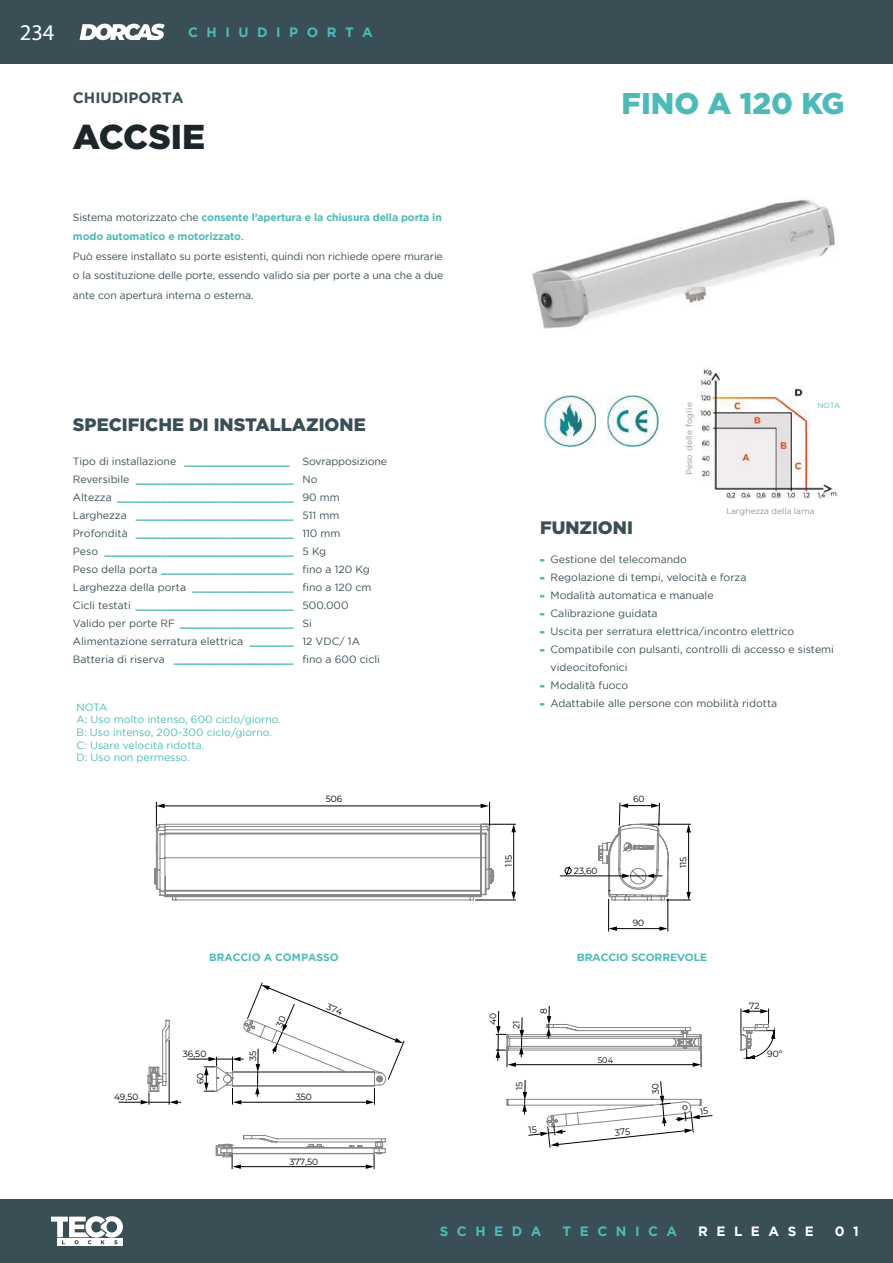
<style>
.page{position:relative;width:893px;height:1263px;background:#fff}
.page>*{position:absolute;margin:0;border:0;box-sizing:border-box;transform-origin:0 0}
.t1{font:900 34.5px "Gotham";color:#1a262a}
.t2{font:900 30px "Gotham";color:#4cbbb8}
.t3{font:22.5px "Myriad Pro";color:#fff}
.t4{font:900 18px "Gotham";color:#394e55}
.t5{font:700 15px "Gotham";color:#394e55}
.t6{font:700 13.5px "Gotham";letter-spacing:.63em;color:#4cbbb8}
.t7{font:700 13.5px "Gotham";letter-spacing:.63em;color:#fff}
.t8{font:700 10.5px/18px "Gotham";color:#4cbbb8}
.t9{font:10.5px/19.5px "Gotham";color:#394e55}
.t10{font:10.5px/12.6px "Gotham";color:#4cbbb8}
.t11{font:700 10.5px "Montserrat";color:#4cbbb8}
.t12{font:9px "Montserrat";color:#000}
.t13{font:500 8.25px "Montserrat";color:#a7a7aa}
.t14{font:8.1px "Montserrat";color:#000}
.t15{font:7.5px "Montserrat";color:#4cbbb8}
.s1{font-weight:700;color:#4cbbb8}
.s2{font-weight:400;color:#394e55}
.s3{color:#4cbbb8}
</style>
<div class="page">
<div style="left:0;top:1199px;width:893px;height:64px;background:#394e55"></div>
<svg style="left:57px;top:1244px;width:65px;height:2px"></svg>
<svg style="left:51px;top:1216px;width:72px;height:28px"></svg>
<div style="left:0;top:0;width:893px;height:64px;background:#394e55"></div>
<svg style="left:80px;top:24px;width:85px;height:16px"></svg>
<img style="left:532px;top:199px;width:303px;height:130px">
<img style="left:607px;top:395px;width:51px;height:51px">
<img style="left:545px;top:395px;width:51px;height:51px">
<svg style="left:156px;top:801px;width:535px;height:131px"></svg>
<hr style="left:688px;top:831px;width:1px;height:62px;background:#000">
<svg style="left:686px;top:824px;width:5px;height:8px"></svg>
<svg style="left:686px;top:892px;width:5px;height:8px"></svg>
<hr style="left:615px;top:928px;width:46px;height:1px;background:#000">
<svg style="left:659px;top:926px;width:9px;height:5px"></svg>
<svg style="left:609px;top:926px;width:8px;height:5px"></svg>
<hr style="left:163px;top:806px;width:319px;height:1px;background:#000">
<svg style="left:481px;top:804px;width:8px;height:4px"></svg>
<svg style="left:156px;top:804px;width:9px;height:4px"></svg>
<svg style="left:154px;top:824px;width:515px;height:76px"></svg>
<img style="left:699px;top:367px;width:139px;height:132px">
<svg style="left:620px;top:801px;width:39px;height:7px"></svg>
<svg style="left:119px;top:982px;width:286px;height:187px"></svg>
<svg style="left:495px;top:1006px;width:280px;height:142px"></svg>
<h3 class="t3" style="left:20px;top:19px;width:36px">234</h3>
<p class="t6" style="left:188px;top:24px;width:186px">CHIUDIPORTA</p>
<h3 class="t5" style="left:73px;top:89px;width:112px">CHIUDIPORTA</h3>
<h1 class="t1" style="left:73px;top:116px;width:134px">ACCSIE</h1>
<p class="t9" style="left:73px;top:207px;width:372px">Sistema motorizzato che <span class="s1">consente l’apertura e la chiusura della porta in modo automatico e motorizzato</span>.<br>Può essere installato su porte esistenti, quindi non richiede opere murarie o la sostituzione delle porte, essendo valido sia per porte a una che a due ante con apertura interna o esterna.</p>
<h3 class="t4" style="left:73px;top:414px;width:294px">SPECIFICHE DI INSTALLAZIONE</h3>
<p class="t8" style="left:73px;top:452px;width:316px"><span class="s2">Tipo di installazione</span> _________________ <span class="s2">Sovrapposizione Reversibile</span> _________________________ <span class="s2">No<br>Altezza</span> ____________________________ <span class="s2">90 mm Larghezza</span> _________________________ <span class="s2">511 mm Profondità</span> _________________________ <span class="s2">110 mm<br>Peso</span> ______________________________ <span class="s2">5 Kg<br>Peso della porta</span> _____________________ <span class="s2">fino a 120 Kg Larghezza della porta</span> ________________ <span class="s2">fino a 120 cm Cicli testati</span> _________________________ <span class="s2">500.000<br>Valido per porte RF</span> __________________ <span class="s2">Si Alimentazione serratura elettrica</span> _______ <span class="s2">12 VDC/ 1A Batteria di riserva</span> ___________________ <span class="s2">fino a 600 cicli</span></p>
<p class="t10" style="left:77px;top:700px;width:206px">NOTA<br>A: Uso molto intenso, 600 ciclo/giorno.<br>B: Uso intenso, 200-300 ciclo/giorno.<br>C: Usare velocità ridotta.<br>D: Uso non permesso.</p>
<p class="t12" style="left:326px;top:793px;width:18px">506</p>
<p class="t8" style="left:209px;top:948px;width:131px">BRACCIO A COMPASSO</p>
<p class="t12" style="left:114px;top:1091px;width:26px">49,50</p>
<p class="t12" style="left:183px;top:1048px;width:25px">36,50</p>
<p class="t12" style="left:194px;top:1084px;width:13px;rotate:-90deg">60</p>
<p class="t12" style="left:247px;top:1061px;width:12px;rotate:-90deg">35</p>
<p class="t12" style="left:296px;top:1091px;width:18px">350</p>
<p class="t12" style="left:289px;top:1155px;width:30px">377,50</p>
<h2 class="t2" style="left:622px;top:86px;width:225px">FINO A 120 KG</h2>
<p class="t13" style="left:684px;top:475px;width:74px;rotate:-90deg">Peso delle foglie</p>
<p class="t15" style="left:817px;top:401px;width:24px">NOTA</p>
<h3 class="t4" style="left:540px;top:517px;width:94px">FUNZIONI</h3>
<p class="t13" style="left:726px;top:505px;width:90px">Larghezza della lama</p>
<p class="t9" style="left:540px;top:550px;width:148px"><span class="s3">-</span> Gestione del telecomando</p>
<p class="t9" style="left:540px;top:568px;width:208px"><span class="s3">-</span> Regolazione di tempi, velocità e forza</p>
<p class="t9" style="left:540px;top:586px;width:175px"><span class="s3">-</span> Modalità automatica e manuale</p>
<p class="t9" style="left:540px;top:604px;width:119px"><span class="s3">-</span> Calibrazione guidata</p>
<p class="t9" style="left:540px;top:622px;width:256px"><span class="s3">-</span> Uscita per serratura elettrica/incontro elettrico</p>
<p class="t9" style="left:550px;top:641px;width:285px;line-height:18px;text-indent:-10px"><span class="s3">-</span> Compatibile con pulsanti, controlli di accesso e sistemi videocitofonici</p>
<p class="t9" style="left:540px;top:676px;width:90px"><span class="s3">-</span> Modalità fuoco</p>
<p class="t9" style="left:540px;top:694px;width:239px"><span class="s3">-</span> Adattabile alle persone con mobilità ridotta</p>
<p class="t12" style="left:502px;top:867px;width:13px;rotate:-90deg">115</p>
<p class="t12" style="left:574px;top:865px;width:25px">23,60</p>
<p class="t12" style="left:633px;top:917px;width:13px">90</p>
<p class="t12" style="left:677px;top:868px;width:13px;rotate:-90deg">115</p>
<p class="t11" style="left:577px;top:951px;width:132px">BRACCIO SCORREVOLE</p>
<p class="t14" style="left:598px;top:1054px;width:17px">504</p>
<p class="t12" style="left:749px;top:999px;width:12px">72</p>
<p class="t12" style="left:767px;top:1048px;width:17px">90º</p>
<p class="t6" style="left:440px;top:1223px;width:103px">SCHEDA</p>
<p class="t6" style="left:563px;top:1223px;width:116px">TECNICA</p>
<p class="t7" style="left:698px;top:1223px;width:117px">RELEASE</p>
<p class="t7" style="left:835px;top:1223px;width:26px">0 1</p>
</div>
